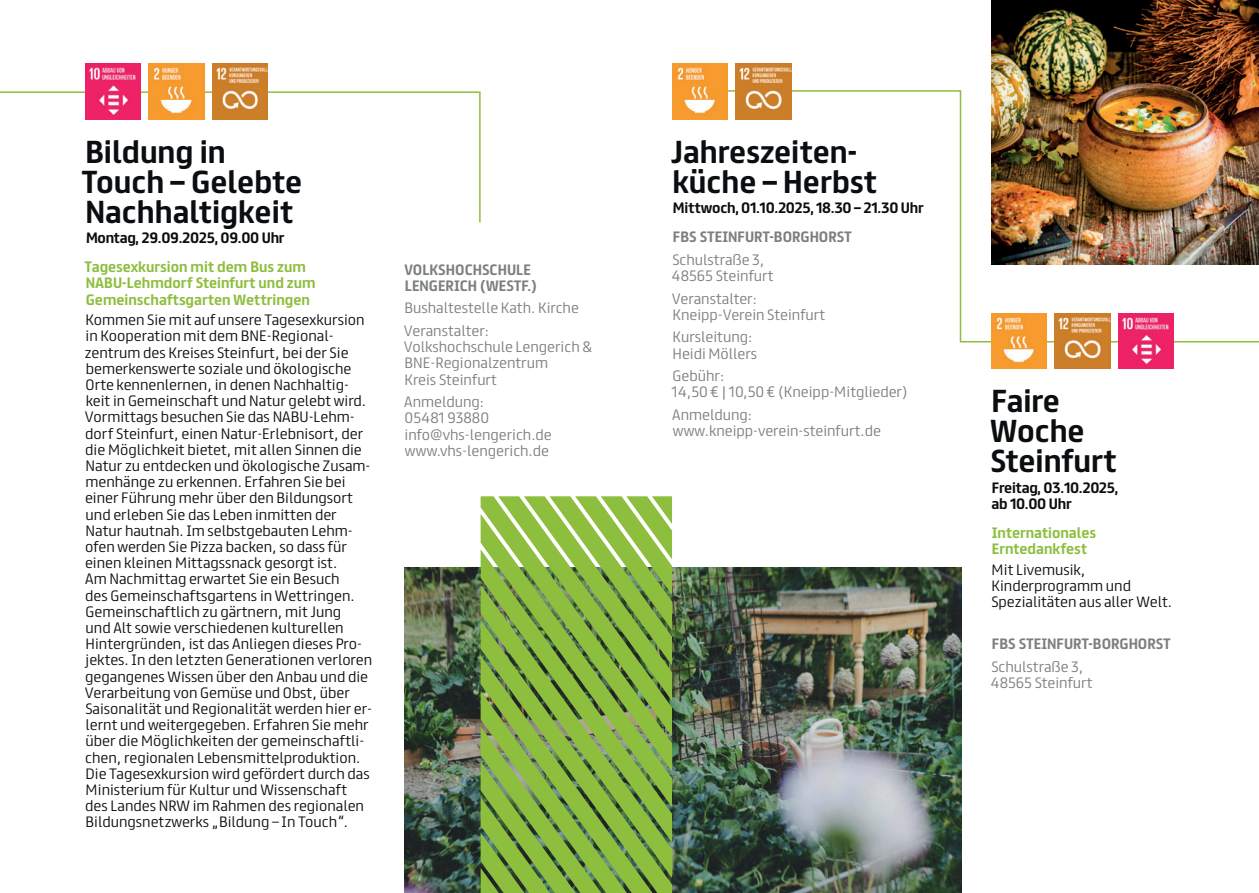
<style>
.page{position:relative;width:1259px;height:893px;background:#fff}
.page>*{position:absolute;margin:0;border:0;box-sizing:border-box;transform-origin:0 0}
.t1{font:700 28.5px/30px "FS Truman";color:#0b0e10}
.t2{font:300 13.5px/16.2px "FS Truman";color:#0b0e10}
.t3{font:300 13.5px/16.2px "FS Truman";color:#7c7f80}
.t4{font:700 13.5px/16.2px "FS Truman";color:#8dbe3e}
.t5{font:700 13.5px/16.5px "FS Truman";letter-spacing:-.02em;color:#0b0e10}
.t6{font:700 13.5px/16.2px "FS Truman";color:#7c7f80}
</style>
<div class="page">
<svg style="left:698px;top:89px;width:561px;height:254px"></svg>
<img style="left:404px;top:568px;width:557px;height:325px">
<svg style="left:0;top:91px;width:481px;height:132px"></svg>
<img style="left:85px;top:64px;width:55px;height:55px">
<img style="left:149px;top:64px;width:55px;height:55px">
<svg style="left:480px;top:496px;width:192px;height:397px;background:#86b247"></svg>
<img style="left:672px;top:64px;width:55px;height:55px">
<img style="left:736px;top:64px;width:55px;height:55px">
<img style="left:991px;top:313px;width:55px;height:55px">
<img style="left:1054px;top:313px;width:56px;height:55px">
<img style="left:1118px;top:313px;width:56px;height:55px">
<img style="left:991px;top:0;width:268px;height:264px">
<img style="left:213px;top:64px;width:55px;height:55px">
<h1 class="t1" style="left:81px;top:134px;width:222px">Bildung in<br>Touch – Gelebte<br>Nachhaltigkeit</h1>
<p class="t5" style="left:86px;top:229px;width:200px">Montag, 29.09.2025, 09.00 Uhr</p>
<p class="t4" style="left:85px;top:258px;width:232px">Tagesexkursion mit dem Bus zum<br>NABU-Lehmdorf Steinfurt und zum<br>Gemeinschaftsgarten Wettringen</p>
<p class="t2" style="left:85px;top:311px;width:289px">Kommen Sie mit auf unsere Tagesexkursion in Kooperation mit dem BNE-Regional&shy;zentrum des Kreises Steinfurt, bei der Sie bemerkenswerte soziale und ökologische Orte kennenlernen, in denen Nachhaltig&shy;keit in Gemeinschaft und Natur gelebt wird.<br>Vormittags besuchen Sie das NABU-Lehm&shy;dorf Steinfurt, einen Natur-Erlebnisort, der die Möglichkeit bietet, mit allen Sinnen die Natur zu entdecken und ökologische Zusam&shy;menhänge zu erkennen. Erfahren Sie bei einer Führung mehr über den Bildungsort und erleben Sie das Leben inmitten der Natur hautnah. Im selbstgebauten Lehm&shy;ofen werden Sie Pizza backen, so dass für einen kleinen Mittagssnack gesorgt ist.<br>Am Nachmittag erwartet Sie ein Besuch<br>des Gemeinschaftsgartens in Wettringen.<br>Gemeinschaftlich zu gärtnern, mit Jung<br>und Alt sowie verschiedenen kulturellen Hintergründen, ist das Anliegen dieses Pro&shy;jektes. In den letzten Generationen verloren gegangenes Wissen über den Anbau und die Verarbeitung von Gemüse und Obst, über Saisonalität und Regionalität werden hier er&shy;lernt und weitergegeben. Erfahren Sie mehr über die Möglichkeiten der gemeinschaftli&shy;chen, regionalen Lebensmittelproduktion.<br>Die Tagesexkursion wird gefördert durch das Ministerium für Kultur und Wissenschaft des Landes NRW im Rahmen des regionalen Bildungsnetzwerks „Bildung – In Touch“.</p>
<p class="t6" style="left:404px;top:260px;width:134px">VOLKSHOCHSCHULE<br>LENGERICH (WESTF.)</p>
<p class="t3" style="left:404px;top:296px;width:176px;line-height:22.5px">Bushaltestelle Kath. Kirche<br>Veranstalter:</p>
<p class="t3" style="left:404px;top:338px;width:190px">Volkshochschule Lengerich &amp;<br>BNE-Regionalzentrum<br>Kreis Steinfurt</p>
<p class="t3" style="left:404px;top:393px;width:149px">Anmeldung:<br>05481 93880 info@vhs-lengerich.de www.vhs-lengerich.de</p>
<h1 class="t1" style="left:671px;top:134px;width:207px">Jahreszeiten&shy;küche – Herbst</h1>
<p class="t5" style="left:673px;top:199px;width:252px">Mittwoch, 01.10.2025, 18.30 – 21.30 Uhr</p>
<p class="t6" style="left:673px;top:228px;width:180px">FBS STEINFURT-BORGHORST</p>
<p class="t3" style="left:671px;top:250px;width:104px">Schulstraße 3,<br>48565 Steinfurt</p>
<p class="t3" style="left:672px;top:289px;width:155px">Veranstalter:<br>Kneipp-Verein Steinfurt</p>
<p class="t3" style="left:672px;top:328px;width:86px">Kursleitung:<br>Heidi Möllers</p>
<p class="t3" style="left:672px;top:367px;width:237px">Gebühr:<br>14,50€ | 10,50€ (Kneipp-Mitglieder)</p>
<p class="t3" style="left:672px;top:405px;width:210px">Anmeldung: www.kneipp-verein-steinfurt.de</p>
<h1 class="t1" style="left:990px;top:383px;width:128px">Faire<br>Woche<br>Steinfurt</h1>
<p class="t5" style="left:991px;top:478px;width:128px">Freitag, 03.10.2025, ab 10.00 Uhr</p>
<p class="t4" style="left:991px;top:524px;width:106px">Internationales<br>Erntedankfest</p>
<p class="t2" style="left:991px;top:560px;width:182px">Mit Livemusik,<br>Kinderprogramm und<br>Spezialitäten aus aller Welt.</p>
<p class="t6" style="left:992px;top:634px;width:180px">FBS STEINFURT-BORGHORST</p>
<p class="t3" style="left:990px;top:657px;width:104px">Schulstraße 3,<br>48565 Steinfurt</p>
</div>
